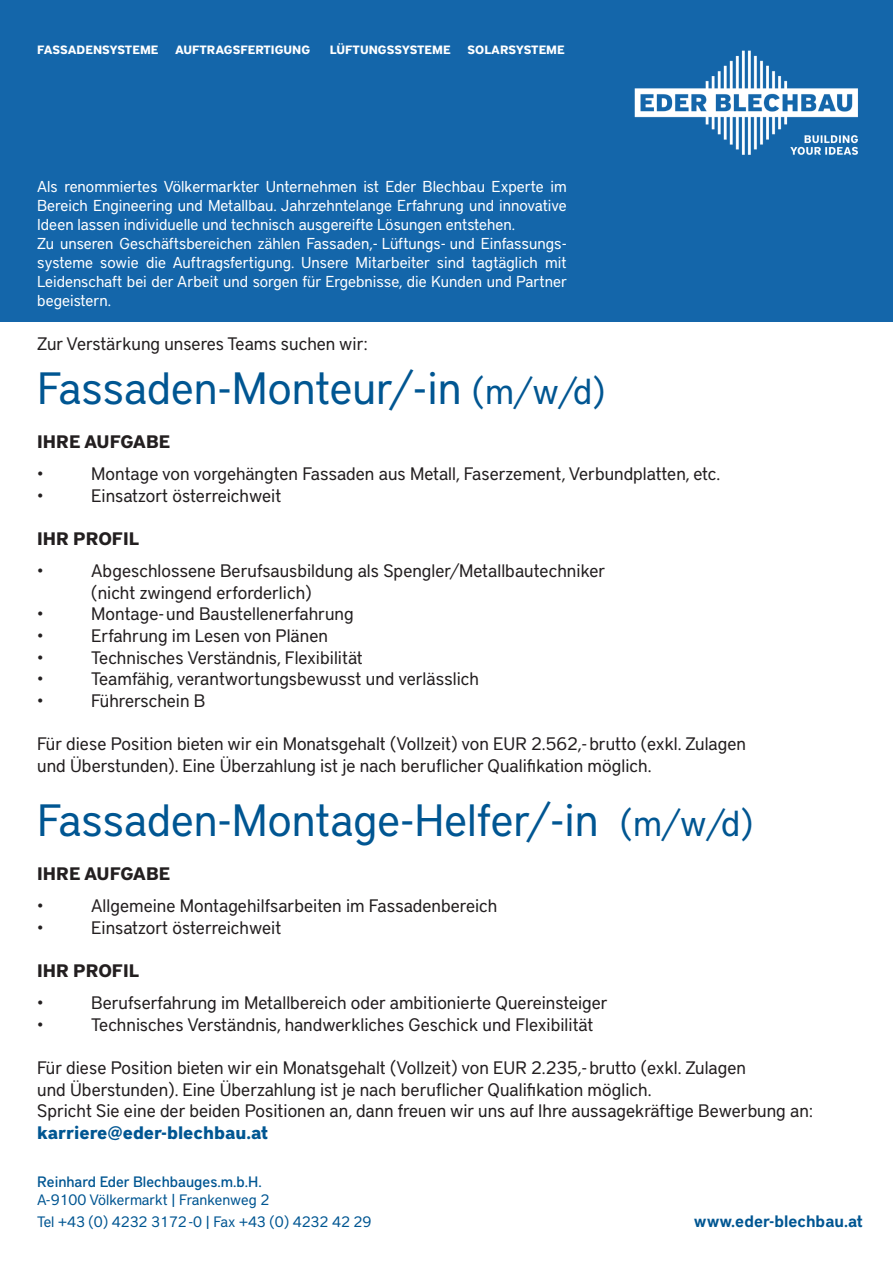
<style>
.page{position:relative;width:893px;height:1263px;background:#fff}
.page>*{position:absolute;margin:0;border:0;box-sizing:border-box;transform-origin:0 0}
.t1{font:45px "District Pro";color:#005692}
.t2{font:18px/21.6px "District Pro";color:#231f20}
.t3{font:700 18px "District Pro";color:#231f20}
.t4{font:700 18px "District Pro";color:#005692}
.t5{font:600 16.5px "District Pro";color:#005692}
.t6{font:15.75px/18.9px "District Pro";color:#fff}
.t7{font:15px/21.6px "District Pro";color:#005692}
.t8{font:500 15px "District Pro";color:#005692}
.t9{font:700 12px "District Pro";color:#fff}
.s1{font-size:36px}
</style>
<div class="page">
<div style="left:0;top:0;width:893px;height:321px;background:#1466aa"></div>
<img style="left:627px;top:40px;width:234px;height:120px">
<p class="t9" style="left:37px;top:41px;width:123px">FASSADENSYSTEME</p>
<p class="t9" style="left:175px;top:41px;width:137px">AUFTRAGSFERTIGUNG</p>
<p class="t9" style="left:330px;top:41px;width:122px">LÜFTUNGSSYSTEME</p>
<p class="t9" style="left:468px;top:41px;width:99px">SOLARSYSTEME</p>
<p class="t6" style="left:37px;top:176px;width:531px">Als renommiertes Völkermarkter Unternehmen ist Eder Blechbau Experte im Bereich Engineering und Metallbau. Jahrzehntelange Erfahrung und innovative Ideen lassen individuelle und technisch ausgereifte Lösungen entstehen.<br>Zu unseren Geschäftsbereichen zählen Fassaden,- Lüftungs- und Einfassungs&shy;systeme sowie die Auftragsfertigung. Unsere Mitarbeiter sind tagtäglich mit Leidenschaft bei der Arbeit und sorgen für Ergebnisse, die Kunden und Partner begeistern.</p>
<p class="t2" style="left:37px;top:332px;width:332px">Zur Verstärkung unseres Teams suchen wir:</p>
<h1 class="t1" style="left:37px;top:356px;width:569px">Fassaden-Monteur/-in <span class="s1">(m/w/d)</span></h1>
<p class="t3" style="left:37px;top:428px;width:135px">IHRE AUFGABE</p>
<p class="t2" style="left:37px;top:462px;width:8px">•</p>
<p class="t2" style="left:91px;top:462px;width:631px">Montage von vorgehängten Fassaden aus Metall, Faserzement, Verbundplatten, etc.</p>
<p class="t2" style="left:37px;top:483px;width:8px">•</p>
<p class="t2" style="left:91px;top:483px;width:192px">Einsatzort österreichweit</p>
<p class="t3" style="left:37px;top:525px;width:104px">IHR PROFIL</p>
<p class="t2" style="left:37px;top:559px;width:8px">•</p>
<p class="t2" style="left:91px;top:559px;width:516px">Abgeschlossene Berufsausbildung als Spengler/Metallbautechniker (nicht zwingend erforderlich)</p>
<p class="t2" style="left:37px;top:602px;width:8px">•</p>
<p class="t2" style="left:91px;top:602px;width:264px">Montage- und Baustellenerfahrung</p>
<p class="t2" style="left:37px;top:624px;width:8px">•</p>
<p class="t2" style="left:91px;top:624px;width:238px">Erfahrung im Lesen von Plänen</p>
<p class="t2" style="left:37px;top:645px;width:8px">•</p>
<p class="t2" style="left:91px;top:645px;width:273px">Technisches Verständnis, Flexibilität</p>
<p class="t2" style="left:37px;top:667px;width:8px">•</p>
<p class="t2" style="left:91px;top:667px;width:389px">Teamfähig, verantwortungsbewusst und verlässlich</p>
<p class="t2" style="left:37px;top:688px;width:8px">•</p>
<p class="t2" style="left:91px;top:688px;width:116px">Führerschein B</p>
<p class="t2" style="left:37px;top:732px;width:710px">Für diese Position bieten wir ein Monatsgehalt (Vollzeit) von EUR 2.562,- brutto (exkl. Zulagen und Überstunden). Eine Überzahlung ist je nach beruflicher Qualifikation möglich.</p>
<h1 class="t1" style="left:37px;top:788px;width:717px">Fassaden-Montage-Helfer/-in <span class="s1">(m/w/d)</span></h1>
<p class="t3" style="left:37px;top:860px;width:135px">IHRE AUFGABE</p>
<p class="t2" style="left:37px;top:894px;width:8px">•</p>
<p class="t2" style="left:91px;top:894px;width:408px">Allgemeine Montagehilfsarbeiten im Fassadenbereich</p>
<p class="t2" style="left:37px;top:915px;width:8px">•</p>
<p class="t2" style="left:91px;top:915px;width:192px">Einsatzort österreichweit</p>
<p class="t3" style="left:37px;top:957px;width:104px">IHR PROFIL</p>
<p class="t2" style="left:37px;top:991px;width:8px">•</p>
<p class="t2" style="left:91px;top:991px;width:518px">Berufserfahrung im Metallbereich oder ambitionierte Quereinsteiger</p>
<p class="t2" style="left:37px;top:1012px;width:8px">•</p>
<p class="t2" style="left:91px;top:1012px;width:504px">Technisches Verständnis, handwerkliches Geschick und Flexibilität</p>
<p class="t2" style="left:37px;top:1056px;width:778px">Für diese Position bieten wir ein Monatsgehalt (Vollzeit) von EUR 2.235,- brutto (exkl. Zulagen<br>und Überstunden). Eine Überzahlung ist je nach beruflicher Qualifikation möglich.<br>Spricht Sie eine der beiden Positionen an, dann freuen wir uns auf Ihre aussagekräftige Bewerbung an:</p>
<p class="t4" style="left:37px;top:1119px;width:232px">karriere@eder-blechbau.at</p>
<p class="t8" style="left:37px;top:1171px;width:226px">Reinhard Eder Blechbauges.m.b.H.</p>
<p class="t7" style="left:37px;top:1188px;width:336px">A-9100 Völkermarkt | Frankenweg 2<br>Tel +43 (0) 4232 3172 -0 | Fax +43 (0) 4232 42 29</p>
<p class="t5" style="left:694px;top:1209px;width:170px">www.eder-blechbau.at</p>
</div>
